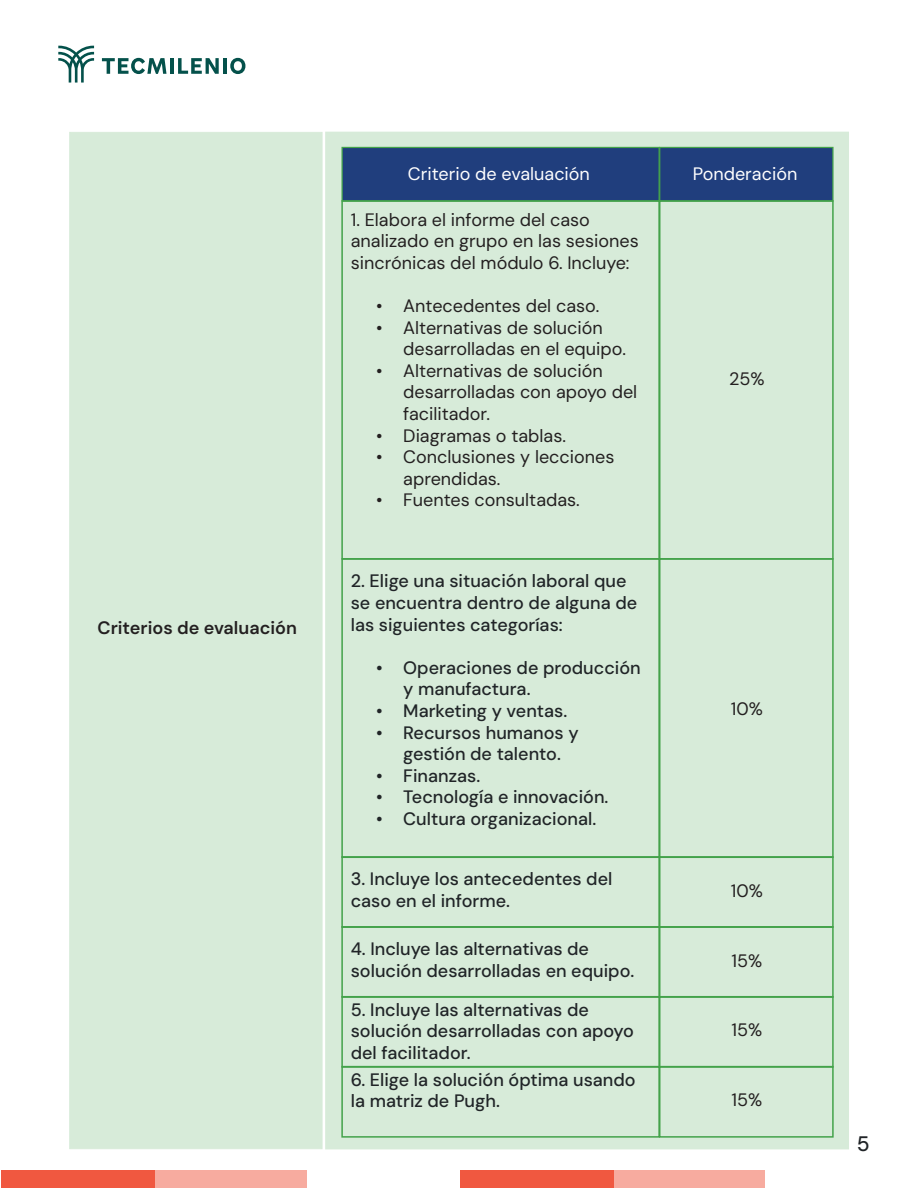
<style>
.page{position:relative;width:918px;height:1188px;background:#fff}
.page>*{position:absolute;margin:0;border:0;box-sizing:border-box;transform-origin:0 0}
.t1{font:500 21px "DM Sans";color:#202427}
.t2{font:500 18px/21.6px "DM Sans";color:#202427}
.t3{font:18px/21.6px "DM Sans";color:#231f20}
.t4{font:18px "DM Sans";color:#fff}
.t5{font:600 18px "DM Sans";color:#231f20}
</style>
<div class="page">
<div style="left:69px;top:132px;width:254px;height:1017px;background:#d7ebd9"></div>
<div style="left:325px;top:132px;width:524px;height:1017px;background:#d7ebd9"></div>
<div style="left:341px;top:147px;width:319px;height:55px;background:#203e7d;border:1px solid #43a24a"></div>
<div style="left:659px;top:147px;width:175px;height:55px;background:#203e7d;border:1px solid #43a24a"></div>
<div style="left:341px;top:200px;width:319px;height:360px;border:2px solid #43a24a"></div>
<div style="left:659px;top:200px;width:175px;height:360px;border:2px solid #43a24a"></div>
<div style="left:341px;top:558px;width:319px;height:300px;border:2px solid #43a24a"></div>
<div style="left:659px;top:558px;width:175px;height:300px;border:2px solid #43a24a"></div>
<div style="left:341px;top:856px;width:319px;height:72px;border:2px solid #43a24a"></div>
<div style="left:659px;top:856px;width:175px;height:72px;border:2px solid #43a24a"></div>
<div style="left:341px;top:926px;width:319px;height:72px;border:2px solid #43a24a"></div>
<div style="left:659px;top:926px;width:175px;height:72px;border:2px solid #43a24a"></div>
<div style="left:341px;top:996px;width:319px;height:72px;border:2px solid #43a24a"></div>
<div style="left:659px;top:996px;width:175px;height:72px;border:2px solid #43a24a"></div>
<div style="left:341px;top:1066px;width:319px;height:72px;border:2px solid #43a24a"></div>
<div style="left:659px;top:1066px;width:175px;height:72px;border:2px solid #43a24a"></div>
<div style="left:2px;top:1170px;width:153px;height:18px;background:#f05840"></div>
<div style="left:155px;top:1170px;width:153px;height:18px;background:#f7ab9f"></div>
<div style="left:461px;top:1170px;width:153px;height:18px;background:#f05840"></div>
<div style="left:613px;top:1170px;width:153px;height:18px;background:#f7ab9f"></div>
<div style="left:765px;top:1170px;width:153px;height:18px;background:#fff"></div>
<svg style="left:102px;top:58px;width:64px;height:16px"></svg>
<hr style="left:170px;top:58px;width:4px;height:16px;background:#04514b">
<svg style="left:178px;top:58px;width:41px;height:16px"></svg>
<hr style="left:223px;top:58px;width:4px;height:16px;background:#04514b">
<svg style="left:230px;top:58px;width:15px;height:16px"></svg>
<svg style="left:58px;top:46px;width:36px;height:37px"></svg>
<p class="t5" style="left:98px;top:617px;width:201px">Criterios de evaluación</p>
<p class="t4" style="left:408px;top:163px;width:184px">Criterio de evaluación</p>
<p class="t4" style="left:693px;top:163px;width:106px">Ponderación</p>
<p class="t3" style="left:351px;top:208px;width:289px">1. Elabora el informe del caso analizado en grupo en las sesiones sincrónicas del módulo 6. Incluye:</p>
<p class="t3" style="left:376px;top:295px;width:225px">• Antecedentes del caso.</p>
<p class="t3" style="left:403px;top:316px;width:224px;text-indent:-27px">• Alternativas de solución desarrolladas en el equipo.</p>
<p class="t3" style="left:403px;top:360px;width:235px;text-indent:-27px">• Alternativas de solución desarrolladas con apoyo del facilitador.</p>
<p class="t3" style="left:376px;top:424px;width:191px">• Diagramas o tablas.</p>
<p class="t3" style="left:403px;top:446px;width:213px;text-indent:-27px">• Conclusiones y lecciones aprendidas.</p>
<p class="t3" style="left:376px;top:489px;width:205px">• Fuentes consultadas.</p>
<p class="t2" style="left:351px;top:570px;width:288px">2. Elige una situación laboral que se encuentra dentro de alguna de las siguientes categorías:</p>
<p class="t2" style="left:403px;top:657px;width:239px;text-indent:-27px">• Operaciones de producción y manufactura.</p>
<p class="t2" style="left:376px;top:700px;width:193px">• Marketing y ventas.</p>
<p class="t2" style="left:376px;top:721px;width:204px;text-align:center">• Recursos humanos y gestión de talento.</p>
<p class="t2" style="left:376px;top:765px;width:105px">• Finanzas.</p>
<p class="t2" style="left:376px;top:786px;width:234px">• Tecnología e innovación.</p>
<p class="t2" style="left:376px;top:808px;width:221px">• Cultura organizacional.</p>
<p class="t3" style="left:729px;top:368px;width:37px">25%</p>
<p class="t3" style="left:731px;top:698px;width:34px">10%</p>
<p class="t2" style="left:351px;top:868px;width:263px">3. Incluye los antecedentes del caso en el informe.</p>
<p class="t3" style="left:731px;top:880px;width:34px">10%</p>
<p class="t2" style="left:351px;top:938px;width:285px">4. Incluye las alternativas de solución desarrolladas en equipo.</p>
<p class="t3" style="left:732px;top:949px;width:32px">15%</p>
<p class="t2" style="left:351px;top:998px;width:285px">5. Incluye las alternativas de solución desarrolladas con apoyo del facilitador.</p>
<p class="t3" style="left:732px;top:1019px;width:32px">15%</p>
<p class="t2" style="left:351px;top:1068px;width:286px">6. Elige la solución óptima usando la matriz de Pugh.</p>
<p class="t3" style="left:732px;top:1089px;width:32px">15%</p>
<p class="t1" style="left:857px;top:1130px;width:14px">5</p>
</div>
